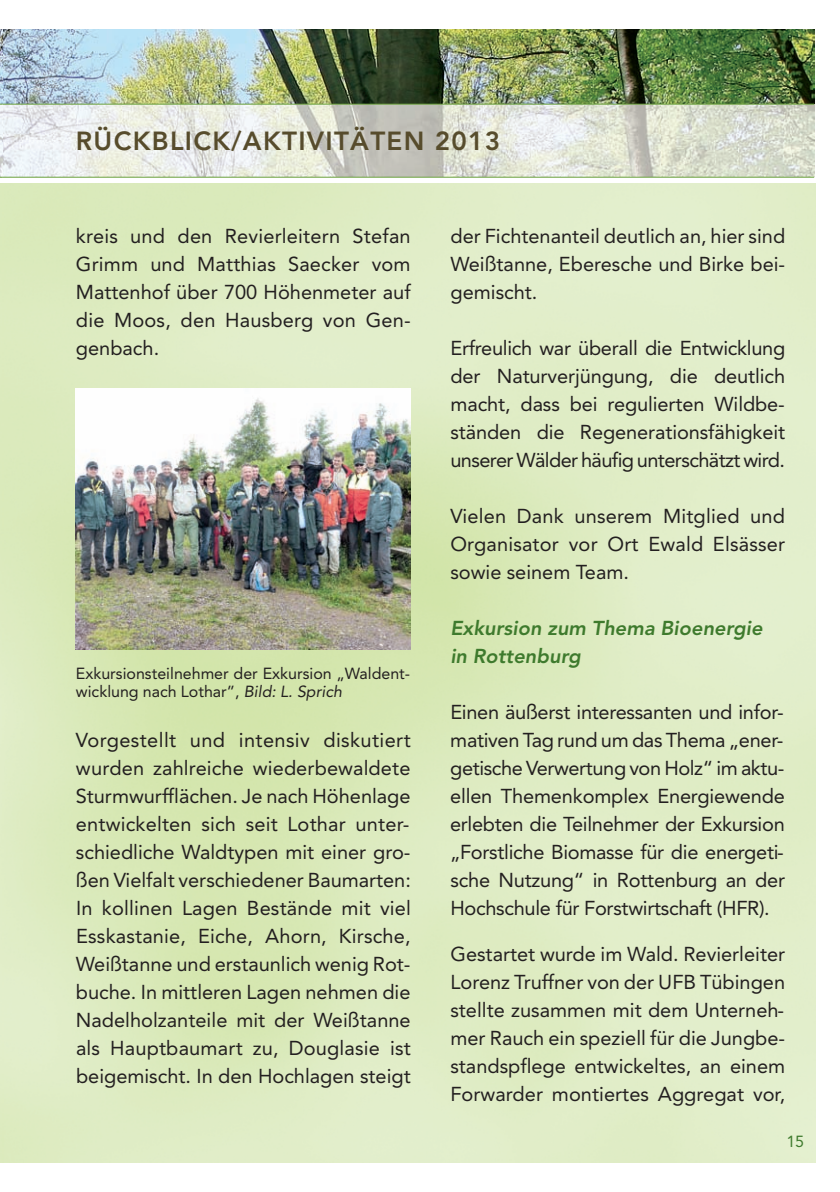
<style>
.page{position:relative;width:840px;height:1192px;background:#fff}
.page>*{position:absolute;margin:0;border:0;box-sizing:border-box;transform-origin:0 0}
.t1{font:800 26px "Avenir";letter-spacing:.05em;color:#574c2c}
.t2{font:20px/28px "Avenir";color:#231f20;text-align:justify}
.t3{font:italic 800 20px/28px "Avenir";letter-spacing:.005em;color:#3e7a2d}
.t4{font:16px/18px "Avenir";color:#231f20}
.t5{font:16px "Avenir";color:#3e7a2d}
.s1{font-style:italic}
</style>
<div class="page">
<img style="left:3px;top:29px;width:811px;height:75px">
<img style="left:4px;top:183px;width:810px;height:979px">
<img style="left:0;top:29px;width:3px;height:75px">
<svg style="left:0;top:104px;width:814px;height:74px"></svg>
<img style="left:75px;top:388px;width:335px;height:261px">
<h1 class="t1" style="left:76px;top:130px;width:425px">RÜCKBLICK/AKTIVITÄTEN 2013</h1>
<p class="t2" style="left:76px;top:223px;width:336px">kreis und den Revierleitern Stefan Grimm und Matthias Saecker vom Mattenhof über 700 Höhenmeter auf die Moos, den Hausberg von Gen&shy;genbach.</p>
<p class="t4" style="left:76px;top:665px;width:336px">Exkursionsteilnehmer der Exkursion „Waldent&shy;wicklung nach Lothar”, <span class="s1">Bild: L. Sprich</span></p>
<p class="t2" style="left:76px;top:727px;width:336px">Vorgestellt und intensiv diskutiert wurden zahlreiche wiederbewaldete Sturm wurfflächen. Je nach Höhenlage entwickelten sich seit Lothar unter&shy;schiedliche Waldtypen mit einer gro&shy;ßen Vielfalt verschiedener Baumarten:<br>In kollinen Lagen Bestände mit viel Esskastanie, Eiche, Ahorn, Kirsche, Weißtanne und erstaunlich wenig Rot&shy;buche. In mittleren Lagen nehmen die Nadelholzanteile mit der Weißtanne als Hauptbaumart zu, Douglasie ist beigemischt. In den Hochlagen steigt</p>
<p class="t2" style="left:450px;top:223px;width:336px">der Fichtenanteil deutlich an, hier sind Weißtanne, Eberesche und Birke bei&shy;gemischt.</p>
<p class="t2" style="left:450px;top:335px;width:336px">Erfreulich war überall die Entwicklung der Naturverjüngung, die deutlich macht, dass bei regulierten Wildbe&shy;ständen die Regenerationsfähigkeit unserer Wälder häufig unterschätzt wird.</p>
<p class="t2" style="left:450px;top:503px;width:336px">Vielen Dank unserem Mitglied und Organisator vor Ort Ewald Elsässer sowie seinem Team.</p>
<p class="t3" style="left:450px;top:615px;width:314px">Exkursion zum Thema Bioenergie in Rottenburg</p>
<p class="t2" style="left:450px;top:699px;width:336px">Einen äußerst interessanten und infor&shy;mativen Tag rund um das Thema „ener&shy;getische Verwertung von Holz“ im aktu&shy;ellen Themenkomplex Energiewende erlebten die Teilnehmer der Exkursion „Forstliche Biomasse für die energeti&shy;sche Nutzung“ in Rottenburg an der Hochschule für Forstwirtschaft (HFR).</p>
<p class="t2" style="left:450px;top:941px;width:336px">Gestartet wurde im Wald. Revierleiter Lorenz Truffner von der UFB Tübingen stellte zusammen mit dem Unterneh&shy;mer Rauch ein speziell für die Jungbe&shy;standspflege entwickeltes, an einem Forwarder montiertes Aggregat vor,</p>
<p class="t5" style="left:786px;top:1135px;width:19px">15</p>
</div>
